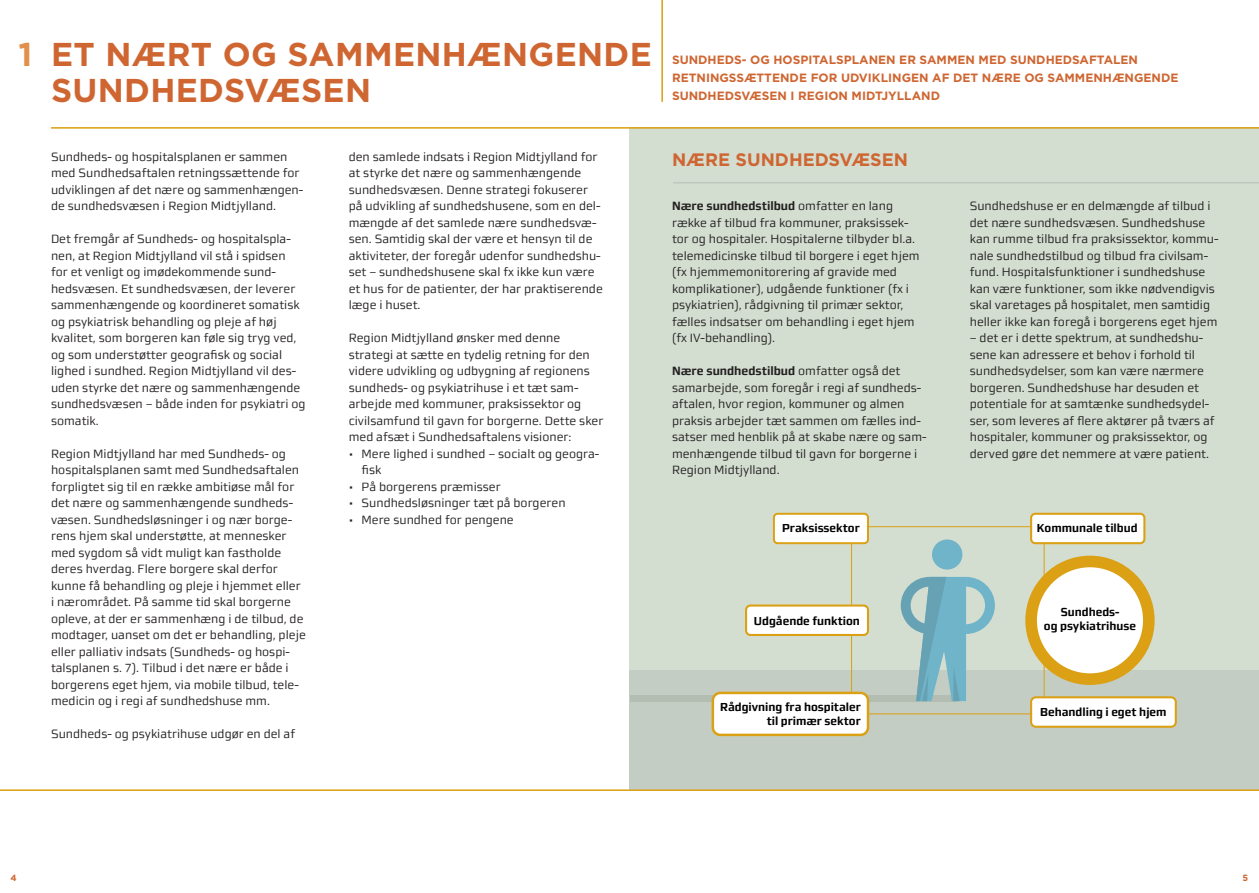
<style>
.page{position:relative;width:1259px;height:893px;background:#fff}
.page>*{position:absolute;margin:0;border:0;box-sizing:border-box;transform-origin:0 0}
.t1{font:700 33px/36px "Gotham";letter-spacing:.01em;color:#cf6632}
.t2{font:700 33px "Gotham";color:#e18f4b}
.rubrik_tsk{font:700 18px "Gotham";color:#cf6632}
.SP_BT{font:12px/16.5px "midtsans";color:#231f20}
.rubrik_tsk-2{font:700 12px/18px "Gotham";color:#cf6632}
.t3{font:700 11.55px/14px "midtsans";color:#000002;text-align:center}
.t4{font:700 9px "Gotham";color:#cf6632}
.s1{font-weight:700}
</style>
<div class="page">
<div style="left:629px;top:128px;width:630px;height:662px;background:#d3ded1"></div>
<div style="left:629px;top:670px;width:630px;height:120px;background:#c3cdc3"></div>
<div style="left:629px;top:695px;width:327px;height:6px;background:#b4bdb2"></div>
<div style="left:851px;top:526px;width:193px;height:188px;border:1px solid #dba013"></div>
<div style="left:1031px;top:561px;width:117px;height:118px;background:#fff;border-radius:50%"></div>
<div style="left:1025px;top:556px;width:129px;height:129px;border:12px solid #dba013;border-radius:50%"></div>
<div style="left:932px;top:539px;width:30px;height:31px;background:#70b4ca;border-radius:50%"></div>
<svg style="left:900px;top:577px;width:95px;height:124px"></svg>
<div style="left:774px;top:514px;width:94px;height:29px;background:#fff;border-radius:4px"></div>
<div style="left:773px;top:513px;width:96px;height:31px;border:2px solid #dba013;border-radius:4px"></div>
<div style="left:746px;top:605px;width:122px;height:30px;background:#fff;border-radius:4px"></div>
<div style="left:745px;top:604px;width:124px;height:32px;border:2px solid #dba013;border-radius:4px"></div>
<div style="left:1031px;top:514px;width:113px;height:29px;background:#fff;border-radius:4px"></div>
<div style="left:1030px;top:513px;width:115px;height:31px;border:2px solid #dba013;border-radius:4px"></div>
<div style="left:1031px;top:697px;width:144px;height:30px;background:#fff;border-radius:5px"></div>
<div style="left:1030px;top:696px;width:146px;height:32px;border:2px solid #dba013;border-radius:5px"></div>
<div style="left:713px;top:693px;width:155px;height:42px;background:#fff;border-radius:7px"></div>
<div style="left:711px;top:692px;width:158px;height:44px;border:2px solid #dba013;border-radius:7px"></div>
<hr style="left:51px;top:127px;width:1208px;height:2px;background:#da9f0f">
<hr style="left:661px;top:0;width:2px;height:102px;background:#da9f0f">
<hr style="left:673px;top:182px;width:586px;height:1px;background:#b6bdb5">
<hr style="left:0;top:789px;width:1259px;height:2px;background:#da9f0f">
<p class="t2" style="left:19px;top:35px;width:15px">1</p>
<p class="t1" style="left:51px;top:35px;width:602px">ET NÆRT OG SAMMENHÆNGENDE<br>SUNDHEDSVÆSEN</p>
<p class="SP_BT" style="left:51px;top:148px;width:254px">Sundheds- og hospitalsplanen er sammen med Sundhedsaftalen retningssættende for udviklingen af det nære og sammenhængen&shy;de sundhedsvæsen i Region Midtjylland.</p>
<p class="SP_BT" style="left:51px;top:231px;width:256px">Det fremgår af Sundheds- og hospitalspla&shy;nen, at Region Midtjylland vil stå i spidsen<br>for et venligt og imødekommende sund&shy;hedsvæsen. Et sundhedsvæsen, der leverer sammenhængende og koordineret somatisk og psykiatrisk behandling og pleje af høj kvalitet, som borgeren kan føle sig tryg ved, og som understøtter geografisk og social lighed i sundhed. Region Midtjylland vil des&shy;uden styrke det nære og sammenhængende sundhedsvæsen – både inden for psykiatri og somatik.</p>
<p class="SP_BT" style="left:51px;top:445px;width:256px">Region Midtjylland har med Sundheds- og hospitalsplanen samt med Sundhedsaftalen forpligtet sig til en række ambitiøse mål for det nære og sammenhængende sundheds&shy;væsen. Sundhedsløsninger i og nær borge&shy;rens hjem skal understøtte, at mennesker med sygdom så vidt muligt kan fastholde deres hverdag. Flere borgere skal derfor kunne få behandling og pleje i hjemmet eller i nærområdet. På samme tid skal borgerne opleve, at der er sammenhæng i de tilbud, de modtager, uanset om det er behandling, pleje eller palliativ indsats (Sundheds- og hospi&shy;talsplanen s. 7). Tilbud i det nære er både i borgerens eget hjem, via mobile tilbud, tele&shy;medicin og i regi af sundhedshuse mm.</p>
<p class="SP_BT" style="left:51px;top:726px;width:245px">Sundheds- og psykiatrihuse udgør en del af</p>
<p class="SP_BT" style="left:349px;top:148px;width:256px">den samlede indsats i Region Midtjylland for at styrke det nære og sammenhængende sundhedsvæsen. Denne strategi fokuserer på udvikling af sundhedshusene, som en del&shy;mængde af det samlede nære sundhedsvæ&shy;sen. Samtidig skal der være et hensyn til de aktiviteter, der foregår udenfor sundhedshu&shy;set – sundhedshusene skal fx ikke kun være et hus for de patienter, der har praktiserende læge i huset.</p>
<p class="SP_BT" style="left:349px;top:330px;width:256px">Region Midtjylland ønsker med denne strategi at sætte en tydelig retning for den videre udvikling og udbygning af regionens sundheds- og psykiatrihuse i et tæt sam&shy;arbejde med kommuner, praksissektor og civilsamfund til gavn for borgerne. Dette sker med afsæt i Sundhedsaftalens visioner:</p>
<p class="SP_BT" style="left:361px;top:445px;width:239px;text-indent:-13px">• Mere lighed i sundhed – socialt og geogra&shy;fisk</p>
<p class="SP_BT" style="left:349px;top:478px;width:153px">• På borgerens præmisser</p>
<p class="SP_BT" style="left:349px;top:495px;width:218px">• Sundhedsløsninger tæt på borgeren</p>
<p class="SP_BT" style="left:349px;top:511px;width:166px">• Mere sundhed for pengene</p>
<p class="rubrik_tsk-2" style="left:672px;top:51px;width:508px">SUNDHEDS- OG HOSPITALSPLANEN ER SAMMEN MED SUNDHEDSAFTALEN<br>RETNINGSSÆTTENDE FOR UDVIKLINGEN AF DET NÆRE OG SAMMENHÆNGENDE<br>SUNDHEDSVÆSEN I REGION MIDTJYLLAND</p>
<p class="rubrik_tsk" style="left:672px;top:149px;width:237px">NÆRE SUNDHEDSVÆSEN</p>
<p class="SP_BT" style="left:672px;top:198px;width:249px"><span class="s1">Nære sundhedstilbud</span> omfatter en lang række af tilbud fra kommuner, praksissek&shy;tor og hospitaler. Hospitalerne tilbyder bl.a. telemedicinske tilbud til borgere i eget hjem (fx hjemmemonitorering af gravide med komplikationer), udgående funktioner (fx i psykiatrien), rådgivning til primær sektor, fælles indsatser om behandling i eget hjem (fx IV-behandling).</p>
<p class="SP_BT" style="left:672px;top:363px;width:256px"><span class="s1">Nære sundhedstilbud</span> omfatter også det samarbejde, som foregår i regi af sundheds&shy;aftalen, hvor region, kommuner og almen praksis arbejder tæt sammen om fælles ind&shy;satser med henblik på at skabe nære og sam&shy;menhængende tilbud til gavn for borgerne i Region Midtjylland.</p>
<p class="t3" style="left:782px;top:521px;width:79px">Praksissektor</p>
<p class="t3" style="left:754px;top:614px;width:107px">Udgående funktion</p>
<p class="SP_BT" style="left:969px;top:198px;width:250px">Sundhedshuse er en delmængde af tilbud i det nære sundhedsvæsen. Sundhedshuse kan rumme tilbud fra praksissektor, kommu&shy;nale sundhedstilbud og tilbud fra civilsam&shy;fund. Hospitalsfunktioner i sundhedshuse kan være funktioner, som ikke nødvendigvis skal varetages på hospitalet, men samtidig heller ikke kan foregå i borgerens eget hjem</p>
<p class="SP_BT" style="left:969px;top:330px;width:246px">– det er i dette spektrum, at sundhedshu&shy;sene kan adressere et behov i forhold til sundhedsydelser, som kan være nærmere borgeren. Sundhedshuse har desuden et potentiale for at samtænke sundhedsydel&shy;ser, som leveres af flere aktører på tværs af hospitaler, kommuner og praksissektor, og derved gøre det nemmere at være patient.</p>
<p class="t3" style="left:1036px;top:520px;width:102px">Kommunale tilbud</p>
<p class="t3" style="left:1044px;top:605px;width:94px">Sundheds-<br>og psykiatrihuse</p>
<p class="t3" style="left:720px;top:700px;width:142px">Rådgivning fra hospitaler</p>
<p class="t3" style="left:1040px;top:705px;width:128px">Behandling i eget hjem</p>
<p class="t3" style="left:767px;top:714px;width:95px">til primær sektor</p>
<p class="t4" style="left:10px;top:873px;width:8px">4</p>
<p class="t4" style="left:1242px;top:873px;width:7px">5</p>
</div>
